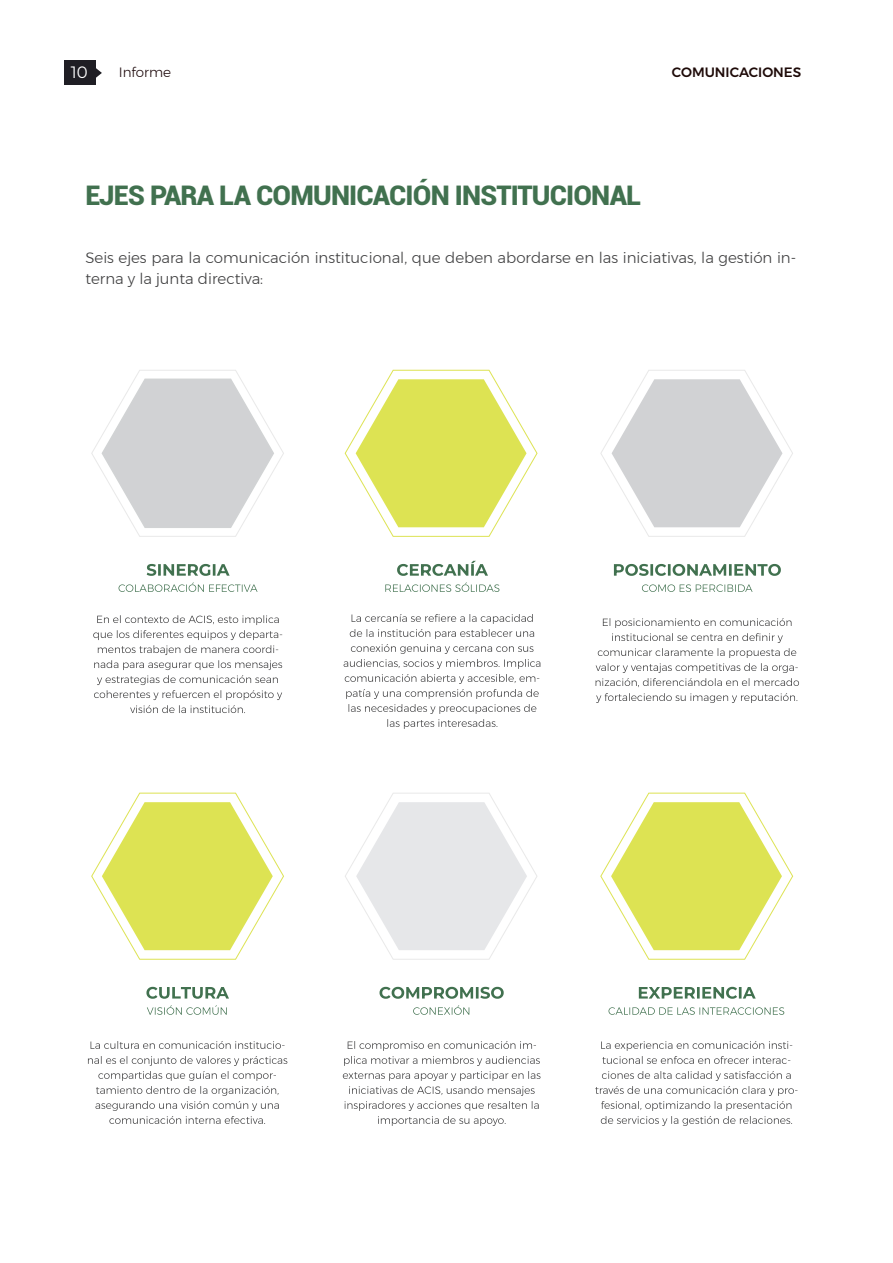
<style>
.page{position:relative;width:893px;height:1263px;background:#fff}
.page>*{position:absolute;margin:0;border:0;box-sizing:border-box;transform-origin:0 0}
.t1{font:900 27px "Roboto";letter-spacing:-.03em;color:#41714f}
.t2{font:100 16.5px "Montserrat";color:#fff}
.t3{font:300 15px/21px "Gontserrat";color:#3e3e3f}
.t4{font:500 13.5px "Gontserrat";color:#1e0a08}
.t5{font:300 13.5px "Gontserrat";color:#1f0b0d}
</style>
<div class="page">
<svg style="left:344px;top:369px;width:194px;height:168px"></svg>
<svg style="left:91px;top:370px;width:193px;height:167px"></svg>
<svg style="left:600px;top:370px;width:193px;height:167px"></svg>
<svg style="left:91px;top:792px;width:193px;height:168px"></svg>
<svg style="left:345px;top:793px;width:192px;height:167px"></svg>
<svg style="left:600px;top:792px;width:193px;height:168px"></svg>
<svg style="left:93px;top:615px;width:189px;height:98px"></svg>
<svg style="left:119px;top:582px;width:139px;height:10px"></svg>
<svg style="left:147px;top:564px;width:83px;height:12px"></svg>
<svg style="left:88px;top:1056px;width:199px;height:68px"></svg>
<svg style="left:91px;top:1041px;width:194px;height:8px"></svg>
<svg style="left:147px;top:1005px;width:80px;height:10px"></svg>
<svg style="left:146px;top:987px;width:83px;height:12px"></svg>
<svg style="left:344px;top:614px;width:196px;height:115px"></svg>
<svg style="left:385px;top:582px;width:114px;height:10px"></svg>
<svg style="left:397px;top:561px;width:91px;height:15px"></svg>
<svg style="left:343px;top:1041px;width:197px;height:85px"></svg>
<svg style="left:413px;top:1005px;width:56px;height:10px"></svg>
<svg style="left:379px;top:987px;width:125px;height:12px"></svg>
<svg style="left:596px;top:693px;width:201px;height:10px"></svg>
<svg style="left:596px;top:618px;width:203px;height:69px"></svg>
<svg style="left:642px;top:584px;width:110px;height:8px"></svg>
<svg style="left:614px;top:564px;width:167px;height:12px"></svg>
<svg style="left:595px;top:1071px;width:202px;height:55px"></svg>
<svg style="left:601px;top:1041px;width:191px;height:23px"></svg>
<svg style="left:608px;top:1007px;width:176px;height:8px"></svg>
<svg style="left:639px;top:987px;width:117px;height:12px"></svg>
<div style="left:64px;top:61px;width:31px;height:24px;background:#1f1e24"></div>
<svg style="left:95px;top:63px;width:7px;height:19px"></svg>
<p class="t2" style="left:71px;top:61px;width:18px">10</p>
<p class="t5" style="left:119px;top:62px;width:54px">Informe</p>
<p class="t4" style="left:672px;top:61px;width:131px">COMUNICACIONES</p>
<h1 class="t1" style="left:85px;top:177px;width:557px">EJES PARA LA COMUNICACIÓN INSTITUCIONAL</h1>
<p class="t3" style="left:85px;top:247px;width:712px">Seis ejes para la comunicación institucional, que deben abordarse en las iniciativas, la gestión in&shy;terna y la junta directiva:</p>
</div>
